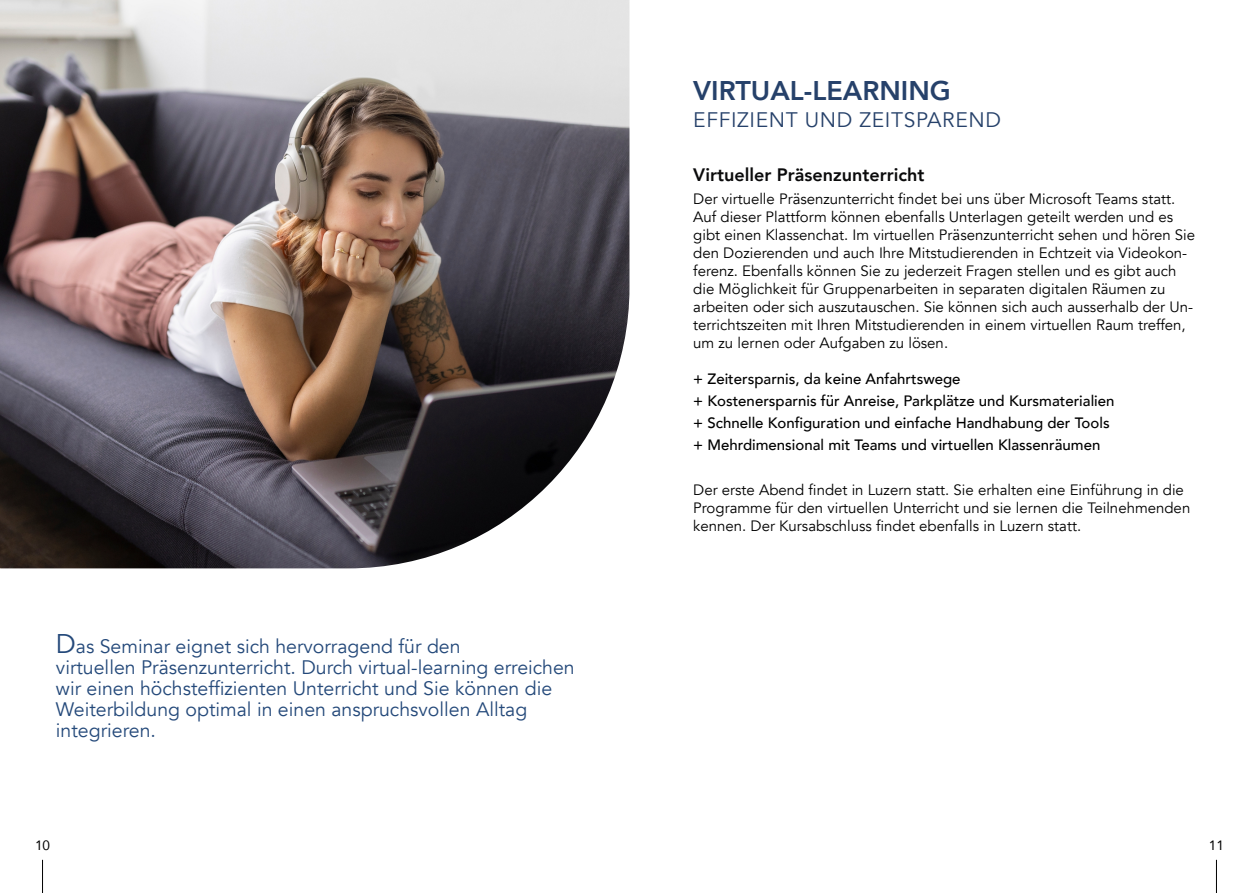
<style>
.page{position:relative;width:1259px;height:893px;background:#fff}
.page>*{position:absolute;margin:0;border:0;box-sizing:border-box;transform-origin:0 0}
.t1{font:800 27px "Avenir";color:#26416a}
.t2{font:21px "Avenir";letter-spacing:.03em;color:#26416a}
.t3{font:19.5px/21px "Avenir";color:#24497a}
.t4{font:800 18px "Avenir";color:#0a0a0b}
.t5{font:15px/18px "Avenir";color:#000}
.t6{font:500 15px/22.2px "Avenir";color:#000}
.t7{font:13.5px "Avenir";color:#000}
.s1{font-size:27px}
</style>
<div class="page">
<hr style="left:42px;top:860px;width:1px;height:33px;background:#000">
<hr style="left:1216px;top:860px;width:1px;height:33px;background:#000">
<img style="left:0;top:0;width:629px;height:568px">
<h1 class="t1" style="left:693px;top:70px;width:259px">VIRTUAL-LEARNING</h1>
<h2 class="t2" style="left:693px;top:107px;width:309px">EFFIZIENT UND ZEITSPAREND</h2>
<p class="t3" style="left:56px;top:636px;width:520px"><span class="s1">D</span>as Seminar eignet sich hervorragend für den<br>virtuellen Präsenzunterricht. Durch virtual-learning erreichen wir einen höchsteffizienten Unterricht und Sie können die Weiterbildung optimal in einen anspruchsvollen Alltag integrieren.</p>
<p class="t4" style="left:693px;top:161px;width:233px">Virtueller Präsenzunterricht</p>
<p class="t5" style="left:693px;top:190px;width:503px">Der virtuelle Präsenzunterricht findet bei uns über Microsoft Teams statt.<br>Auf dieser Plattform können ebenfalls Unterlagen geteilt werden und es gibt einen Klassenchat. Im virtuellen Präsenzunterricht sehen und hören Sie den Dozierenden und auch Ihre Mitstudierenden in Echtzeit via Videokon&shy;ferenz. Ebenfalls können Sie zu jederzeit Fragen stellen und es gibt auch die Möglichkeit für Gruppenarbeiten in separaten digitalen Räumen zu arbeiten oder sich auszutauschen. Sie können sich auch ausserhalb der Un&shy;terrichtszeiten mit Ihren Mitstudierenden in einem virtuellen Raum treffen, um zu lernen oder Aufgaben zu lösen.</p>
<p class="t6" style="left:693px;top:367px;width:423px">+ Zeitersparnis, da keine Anfahrtswege<br>+ Kostenersparnis für Anreise, Parkplätze und Kursmaterialien + Schnelle Konfiguration und einfache Handhabung der Tools + Mehrdimensional mit Teams und virtuellen Klassenräumen</p>
<p class="t5" style="left:693px;top:482px;width:498px">Der erste Abend findet in Luzern statt. Sie erhalten eine Einführung in die<br>Programme für den virtuellen Unterricht und sie lernen die Teilnehmenden kennen. Der Kursabschluss findet ebenfalls in Luzern statt.</p>
<p class="t7" style="left:35px;top:835px;width:17px">10</p>
<p class="t7" style="left:1209px;top:835px;width:17px">11</p>
</div>
